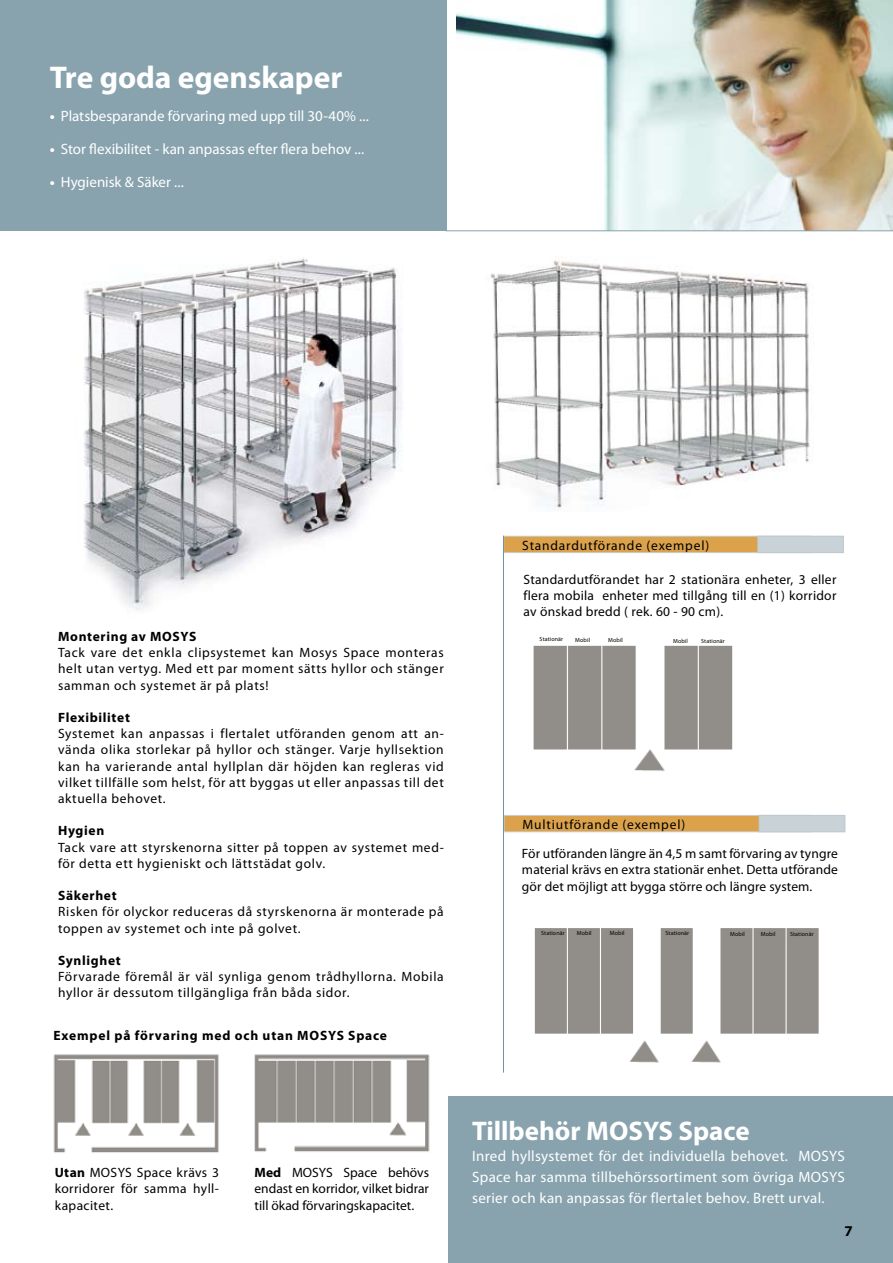
<style>
.page{position:relative;width:893px;height:1263px;background:#fff}
.page>*{position:absolute;margin:0;border:0;box-sizing:border-box;transform-origin:0 0}
.t1{font:700 31.5px "Myriad Pro";color:#fff}
.t2{font:700 27px "Myriad Pro";color:#fff}
.t3{font:15px/21px "Myriad Pro";letter-spacing:.005em;color:#fff;text-align:justify}
.t4{font:700 15px "Myriad Pro";color:#000}
.t5{font:13.5px/16.2px "Myriad Pro";letter-spacing:.05em;color:#000;text-align:justify}
.t6{font:700 13.5px "Myriad Pro";letter-spacing:.05em;color:#000}
.t7{font:6px "Myriad Pro";letter-spacing:.02em;color:#000}
.s1{font-weight:700}
</style>
<div class="page">
<img style="left:503px;top:928px;width:316px;height:145px">
<div style="left:449px;top:1096px;width:444px;height:167px;background:#88a3ae"></div>
<div style="left:504px;top:536px;width:307px;height:17px;background:#dca24b"></div>
<div style="left:503px;top:536px;width:308px;height:17px;border:1px solid #c9d2d7"></div>
<div style="left:504px;top:815px;width:307px;height:17px;background:#dca24b"></div>
<div style="left:504px;top:815px;width:307px;height:17px;border:1px solid #c9d2d7"></div>
<div style="left:758px;top:536px;width:85px;height:17px;background:#c9d2d7"></div>
<div style="left:759px;top:815px;width:86px;height:17px;background:#c9d2d7"></div>
<img style="left:83px;top:258px;width:319px;height:352px">
<img style="left:490px;top:260px;width:320px;height:248px">
<img style="left:53px;top:1054px;width:166px;height:99px">
<img style="left:254px;top:1054px;width:176px;height:98px">
<hr style="left:503px;top:536px;width:1px;height:536px;background:#7193a1">
<img style="left:533px;top:645px;width:200px;height:127px">
<div style="left:0;top:0;width:446px;height:230px;background:#88a3ae"></div>
<img style="left:446px;top:0;width:447px;height:231px">
<h1 class="t1" style="left:50px;top:57px;width:294px">Tre goda egenskaper</h1>
<p class="t3" style="left:50px;top:105px;width:321px"><span class="s1">•</span> Platsbesparande förvaring med upp till 30-40% ...</p>
<p class="t3" style="left:50px;top:138px;width:316px"><span class="s1">•</span> Stor flexibilitet - kan anpassas efter flera behov ...</p>
<p class="t3" style="left:50px;top:171px;width:136px"><span class="s1">•</span> Hygienisk &amp; Säker ...</p>
<p class="t6" style="left:58px;top:627px;width:140px">Montering av MOSYS</p>
<p class="t5" style="left:58px;top:644px;width:387px">Tack vare det enkla clipsystemet kan Mosys Space monteras helt utan vertyg. Med ett par moment sätts hyllor och stänger samman och systemet är på plats!</p>
<p class="t6" style="left:58px;top:708px;width:73px">Flexibilitet</p>
<p class="t5" style="left:58px;top:725px;width:387px">Systemet kan anpassas i flertalet utföranden genom att an&shy;vända olika storlekar på hyllor och stänger. Varje hyllsektion kan ha varierande antal hyllplan där höjden kan regleras vid vilket tillfälle som helst, för att byggas ut eller anpassas till det aktuella behovet.</p>
<p class="t6" style="left:58px;top:822px;width:48px">Hygien</p>
<p class="t5" style="left:58px;top:839px;width:387px">Tack vare att styrskenorna sitter på toppen av systemet med&shy;för detta ett hygieniskt och lättstädat golv.</p>
<p class="t6" style="left:58px;top:887px;width:60px">Säkerhet</p>
<p class="t5" style="left:58px;top:903px;width:387px">Risken för olyckor reduceras då styrskenorna är monterade på toppen av systemet och inte på golvet.</p>
<p class="t6" style="left:58px;top:951px;width:64px">Synlighet</p>
<p class="t5" style="left:58px;top:968px;width:387px">Förvarade föremål är väl synliga genom trådhyllorna. Mobila hyllor är dessutom tillgängliga från båda sidor.</p>
<p class="t6" style="left:54px;top:1027px;width:335px">Exempel på förvaring med och utan MOSYS Space</p>
<p class="t5" style="left:522px;top:537px;width:188px">Standardutförande (exempel)</p>
<p class="t5" style="left:523px;top:571px;width:314px">Standardutförandet har 2 stationära enheter, 3 eller flera mobila enheter med tillgång till en (1) korridor av önskad bredd ( rek. 60 - 90 cm).</p>
<p class="t7" style="left:540px;top:635px;width:25px">Stationär</p>
<p class="t7" style="left:575px;top:636px;width:16px">Mobil</p>
<p class="t7" style="left:608px;top:636px;width:16px">Mobil</p>
<p class="t7" style="left:673px;top:637px;width:16px">Mobil</p>
<p class="t7" style="left:701px;top:637px;width:25px">Stationär</p>
<p class="t5" style="left:523px;top:816px;width:164px">Multiutförande (exempel)</p>
<p class="t5" style="left:522px;top:845px;width:317px">För utföranden längre än 4,5 m samt förvaring av tyngre material krävs en extra stationär enhet. Detta utförande gör det möjligt att bygga större och längre system.</p>
<p class="t7" style="left:541px;top:929px;width:25px">Stationär</p>
<p class="t7" style="left:790px;top:931px;width:25px">Stationär</p>
<p class="t7" style="left:577px;top:930px;width:16px">Mobil</p>
<p class="t7" style="left:610px;top:930px;width:16px">Mobil</p>
<p class="t7" style="left:666px;top:930px;width:25px">Stationär</p>
<p class="t7" style="left:730px;top:930px;width:16px">Mobil</p>
<p class="t7" style="left:761px;top:931px;width:16px">Mobil</p>
<p class="t5" style="left:55px;top:1164px;width:166px"><span class="s1">Utan</span> MOSYS Space krävs 3 korridorer för samma hyll&shy;kapacitet.</p>
<p class="t5" style="left:255px;top:1164px;width:176px"><span class="s1">Med</span> MOSYS Space behövs endast en korridor, vilket bidrar till ökad förvaringskapacitet.</p>
<h2 class="t2" style="left:472px;top:1113px;width:279px">Tillbehör MOSYS Space</h2>
<p class="t3" style="left:472px;top:1145px;width:374px">Inred hyllsystemet för det individuella behovet. MOSYS Space har samma tillbehörssortiment som övriga MOSYS serier och kan anpassas för flertalet behov. Brett urval.</p>
<p class="t4" style="left:844px;top:1221px;width:10px">7</p>
</div>
